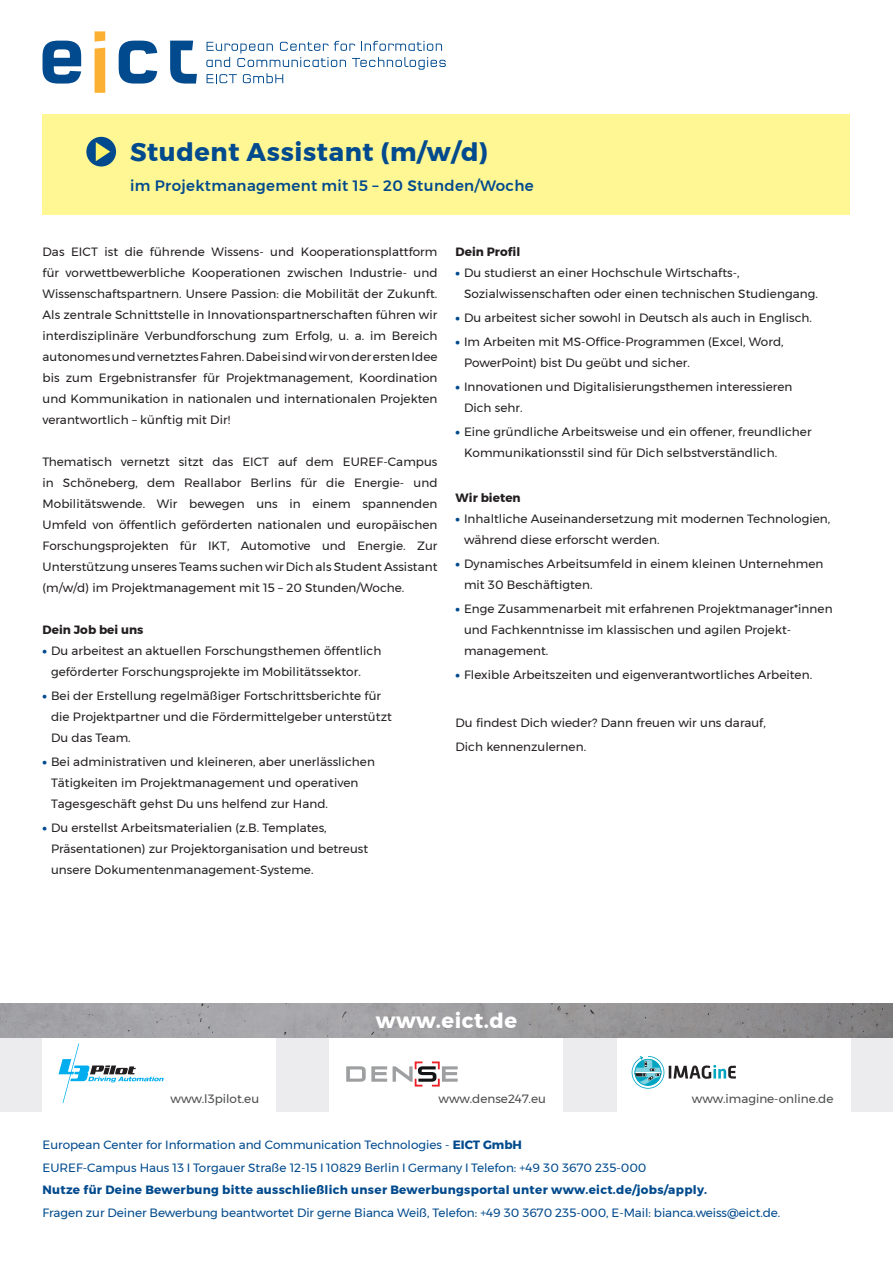
<style>
.page{position:relative;width:893px;height:1263px;background:#fff}
.page>*{position:absolute;margin:0;border:0;box-sizing:border-box;transform-origin:0 0}
.t1{font:700 25.5px "Montserrat";letter-spacing:.025em;color:#004a8d}
.t2{font:700 21px "Montserrat";letter-spacing:.025em;color:#fff}
.t3{font:500 15px "Montserrat";letter-spacing:.025em;color:#004a8d}
.t4{font:12px/21px "Montserrat";letter-spacing:.005em;color:#231f20}
.t5{font:12px/22.5px "Montserrat";color:#004a8d}
.t6{font:700 12px "Montserrat";letter-spacing:.025em;color:#004a8d}
.t7{font:12px "Montserrat";color:#4b4c4d}
.t8{font:700 12px "Montserrat";letter-spacing:.005em;color:#231f20}
.s1{font-weight:900;color:#004a8d}
.s2{font-weight:700}
</style>
<div class="page">
<svg style="left:95px;top:31px;width:10px;height:62px"></svg>
<svg style="left:43px;top:41px;width:38px;height:43px"></svg>
<svg style="left:119px;top:41px;width:38px;height:43px"></svg>
<svg style="left:170px;top:41px;width:27px;height:43px"></svg>
<svg style="left:206px;top:41px;width:240px;height:42px"></svg>
<div style="left:43px;top:114px;width:807px;height:101px;background:#fff694"></div>
<div style="left:0;top:1026px;width:893px;height:86px;background:#ececee"></div>
<div style="left:43px;top:1008px;width:233px;height:116px;background:#fff"></div>
<div style="left:330px;top:1008px;width:233px;height:109px;background:#fff"></div>
<div style="left:617px;top:1008px;width:233px;height:112px;background:#fff"></div>
<svg style="left:59px;top:1043px;width:105px;height:60px"></svg>
<svg style="left:346px;top:1066px;width:41px;height:16px"></svg>
<svg style="left:393px;top:1061px;width:65px;height:26px"></svg>
<svg style="left:632px;top:1056px;width:104px;height:33px"></svg>
<img style="left:0;top:1003px;width:893px;height:34px">
<div style="left:86px;top:137px;width:30px;height:30px;background:#004a8d;border-radius:50%"></div>
<svg style="left:96px;top:142px;width:14px;height:19px"></svg>
<h1 class="t1" style="left:130px;top:131px;width:360px">Student Assistant (m/w/d)</h1>
<p class="t3" style="left:130px;top:174px;width:405px">im Projektmanagement mit 15 – 20 Stunden/Woche</p>
<p class="t4" style="left:43px;top:241px;width:396px;text-align:justify">Das EICT ist die führende Wissens- und Kooperationsplattform für vorwettbewerbliche Kooperationen zwischen Industrie- und Wissenschaftspartnern. Unsere Passion: die Mobilität der Zukunft.<br>Als zentrale Schnittstelle in Innovationspartnerschaften führen wir interdisziplinäre Verbundforschung zum Erfolg, u. a. im Bereich autonomes und vernetztes Fahren. Dabei sind wir von der ersten Idee bis zum Ergebnistransfer für Projektmanagement, Koordination und Kommunikation in nationalen und internationalen Projekten verantwortlich – künftig mit Dir!</p>
<p class="t4" style="left:43px;top:451px;width:396px;text-align:justify">Thematisch vernetzt sitzt das EICT auf dem EUREF-Campus in Schöneberg, dem Reallabor Berlins für die Energie- und Mobilitätswende. Wir bewegen uns in einem spannenden Umfeld von öffentlich geförderten nationalen und europäischen Forschungsprojekten für IKT, Automotive und Energie. Zur Unterstützung unseres Teams suchen wir Dich als Student Assistant (m/w/d) im Projektmanagement mit 15 – 20 Stunden/Woche.</p>
<p class="t8" style="left:43px;top:620px;width:103px">Dein Job bei uns</p>
<p class="t4" style="left:51px;top:640px;width:332px;text-indent:-9px"><span class="s1">•</span> Du arbeitest an aktuellen Forschungsthemen öffentlich geförderter Forschungsprojekte im Mobilitätssektor.</p>
<p class="t4" style="left:51px;top:685px;width:342px;text-indent:-9px"><span class="s1">•</span> Bei der Erstellung regelmäßiger Fortschrittsberichte für die Projektpartner und die Fördermittelgeber unterstützt<br>Du das Team.</p>
<p class="t4" style="left:51px;top:751px;width:325px;text-indent:-9px"><span class="s1">•</span> Bei administrativen und kleineren, aber unerlässlichen<br>Tätigkeiten im Projektmanagement und operativen<br>Tagesgeschäft gehst Du uns helfend zur Hand.</p>
<p class="t4" style="left:51px;top:817px;width:319px;text-indent:-9px"><span class="s1">•</span> Du erstellst Arbeitsmaterialien (z.B. Templates,<br>Präsentationen) zur Projektorganisation und betreust unsere Dokumentenmanagement-Systeme.</p>
<p class="t8" style="left:455px;top:242px;width:66px">Dein Profil</p>
<p class="t4" style="left:464px;top:262px;width:355px;text-indent:-9px"><span class="s1">•</span> Du studierst an einer Hochschule Wirtschafts-,<br>Sozialwissenschaften oder einen technischen Studiengang.</p>
<p class="t4" style="left:455px;top:307px;width:358px"><span class="s1">•</span> Du arbeitest sicher sowohl in Deutsch als auch in Englisch.</p>
<p class="t4" style="left:464px;top:331px;width:321px;text-indent:-9px"><span class="s1">•</span> Im Arbeiten mit MS-Office-Programmen (Excel, Word,<br>PowerPoint) bist Du geübt und sicher.</p>
<p class="t4" style="left:464px;top:376px;width:330px;text-indent:-9px"><span class="s1">•</span> Innovationen und Digitalisierungsthemen interessieren<br>Dich sehr.</p>
<p class="t4" style="left:464px;top:421px;width:349px;text-indent:-9px"><span class="s1">•</span> Eine gründliche Arbeitsweise und ein offener, freundlicher<br>Kommunikationsstil sind für Dich selbstverständlich.</p>
<p class="t8" style="left:455px;top:488px;width:67px">Wir bieten</p>
<p class="t4" style="left:464px;top:508px;width:368px;text-indent:-9px"><span class="s1">•</span> Inhaltliche Auseinandersetzung mit modernen Technologien, während diese erforscht werden.</p>
<p class="t4" style="left:464px;top:553px;width:361px;text-indent:-9px"><span class="s1">•</span> Dynamisches Arbeitsumfeld in einem kleinen Unternehmen mit 30 Beschäftigten.</p>
<p class="t4" style="left:464px;top:598px;width:370px;text-indent:-9px"><span class="s1">•</span> Enge Zusammenarbeit mit erfahrenen Projektmanager*innen und Fachkenntnisse im klassischen und agilen Projekt&shy;management.</p>
<p class="t4" style="left:455px;top:664px;width:358px"><span class="s1">•</span> Flexible Arbeitszeiten und eigenverantwortliches Arbeiten.</p>
<p class="t4" style="left:455px;top:710px;width:312px;line-height:24px">Du findest Dich wieder? Dann freuen wir uns darauf,<br>Dich kennenzulernen.</p>
<h2 class="t2" style="left:376px;top:1003px;width:143px">www.eict.de</h2>
<p class="t7" style="left:170px;top:1089px;width:90px">www.l3pilot.eu</p>
<p class="t7" style="left:438px;top:1089px;width:109px">www.dense247.eu</p>
<p class="t7" style="left:692px;top:1089px;width:143px">www.imagine-online.de</p>
<p class="t5" style="left:43px;top:1133px;width:605px">European Center for Information and Communication Technologies - <span class="s2">EICT GmbH<br></span>EUREF-Campus Haus 13 I Torgauer Straße 12-15 I 10829 Berlin I Germany I Telefon: +49 30 3670 235-000</p>
<p class="t6" style="left:43px;top:1180px;width:666px">Nutze für Deine Bewerbung bitte ausschließlich unser Bewerbungsportal unter www.eict.de/jobs/apply.</p>
<p class="t5" style="left:43px;top:1201px;width:739px">Fragen zur Deiner Bewerbung beantwortet Dir gerne Bianca Weiß, Telefon: +49 30 3670 235-000, E-Mail: bianca.weiss@eict.de.</p>
</div>
